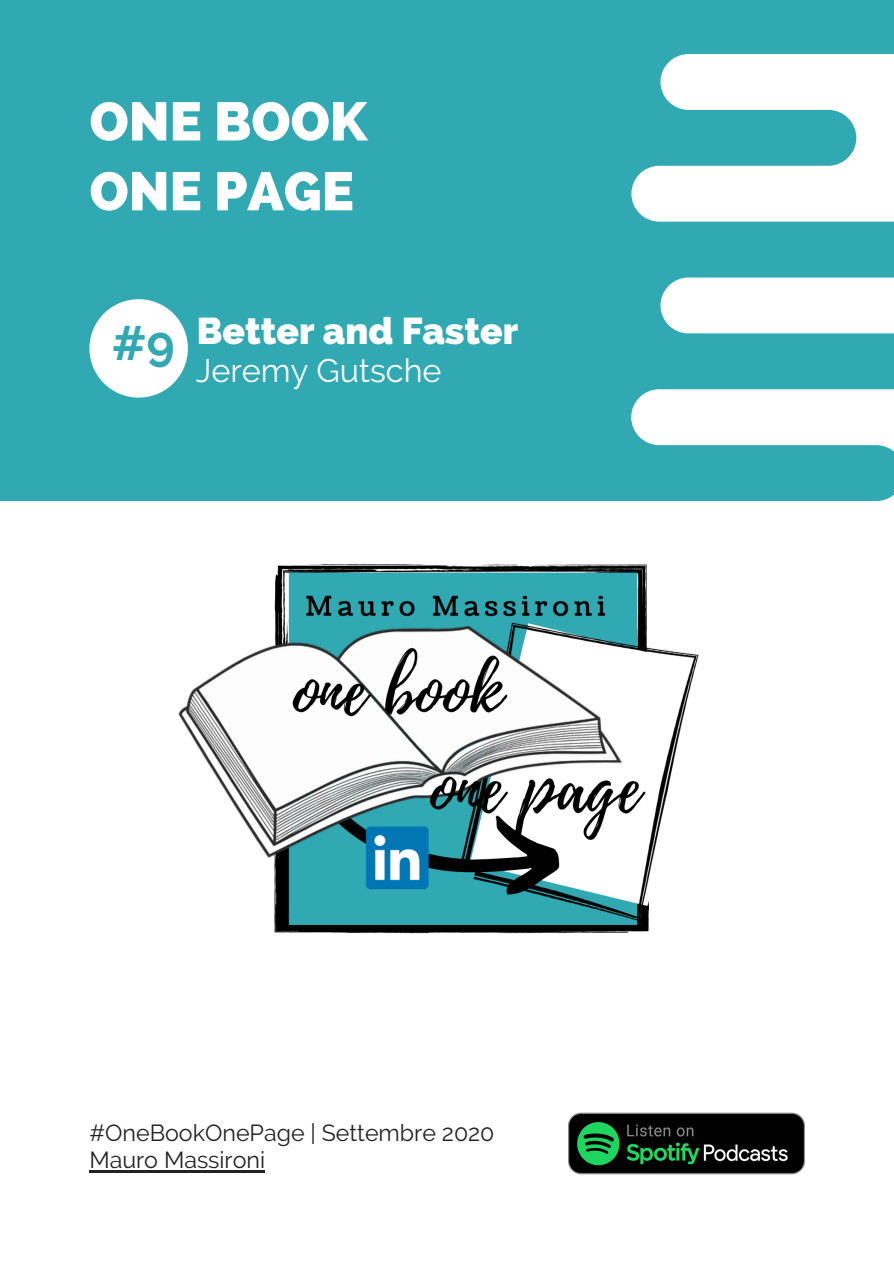
<style>
.page{position:relative;width:894px;height:1264px;background:#fff}
.page>*{position:absolute;margin:0;border:0;box-sizing:border-box;transform-origin:0 0}
.t1{font:800 54px/69.8px "Raleway";color:#fff}
.t2{font:700 48px "Raleway";color:#30a9b3}
.t3{font:800 37.05px "Raleway";color:#fff}
.t4{font:32.4px "Raleway";color:#fff}
.t5{font:23.25px "Raleway";color:#222}
</style>
<div class="page">
<svg style="left:0;top:37px;width:893px;height:464px;fill:#30a9b3"></svg>
<div style="left:0;top:0;width:893px;height:37px;background:#30a9b3"></div>
<img style="left:178px;top:563px;width:521px;height:371px">
<svg style="left:89px;top:299px;width:99px;height:98px"></svg>
<img style="left:568px;top:1112px;width:236px;height:62px">
<hr style="left:89px;top:1170px;width:176px;height:2px;background:#222">
<h1 class="t1" style="left:89px;top:87px;width:279px">ONE BOOK<br>ONE PAGE</h1>
<h2 class="t2" style="left:112px;top:315px;width:64px">#9</h2>
<h3 class="t3" style="left:197px;top:309px;width:323px">Better and Faster</h3>
<h3 class="t4" style="left:196px;top:352px;width:247px">Jeremy Gutsche</h3>
<p class="t5" style="left:89px;top:1118px;width:406px">#OneBookOnePage | Settembre 2020</p>
<p class="t5" style="left:89px;top:1146px;width:177px">Mauro Massironi</p>
</div>
